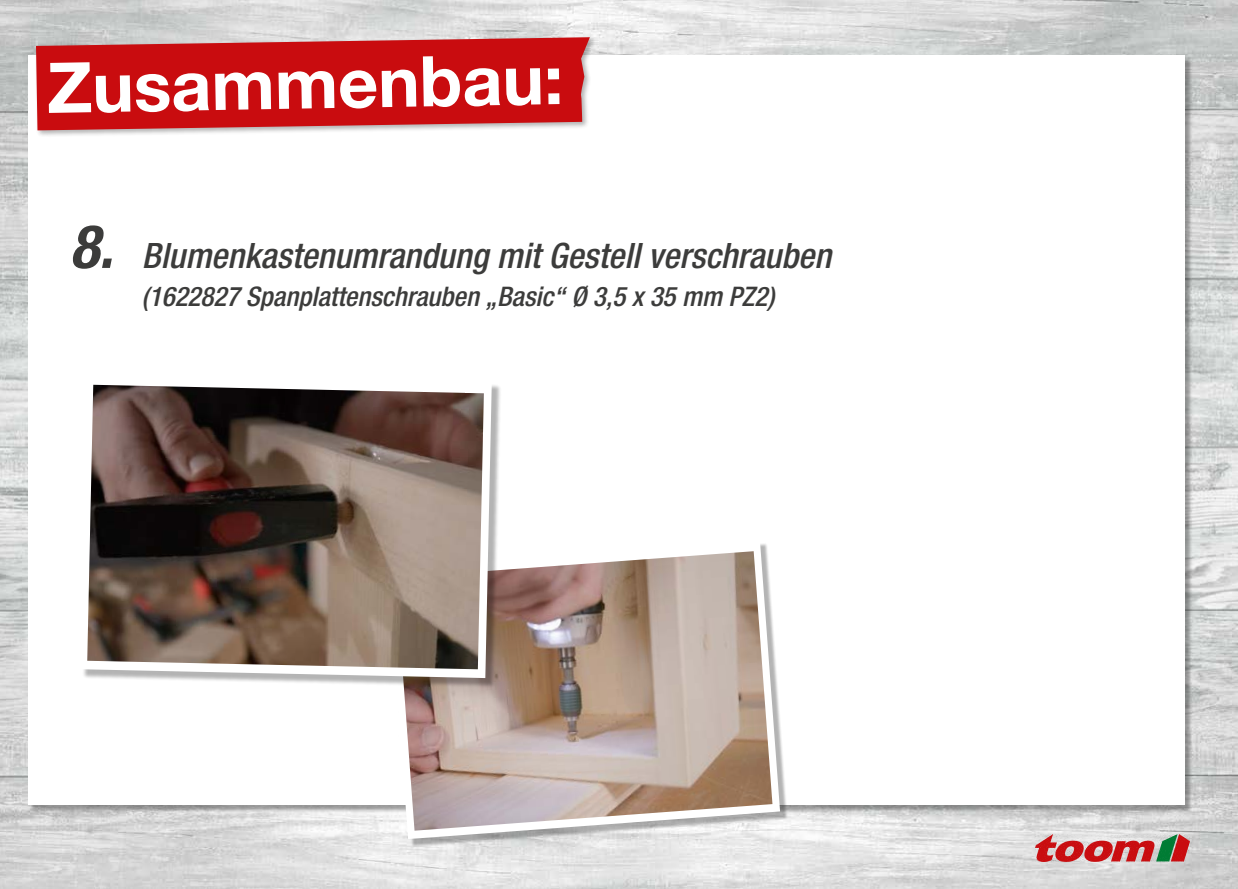
<style>
.page{position:relative;width:1238px;height:889px;background:#fff}
.page>*{position:absolute;margin:0;border:0;box-sizing:border-box;transform-origin:0 0}
.t1{font:700 70px "Helvetica Neue LT Pro";color:#fff}
.t2{font:italic 500 condensed 35px "Helvetica Neue LT Pro";color:#3c3c3b}
.t3{font:italic 500 condensed 27px "Helvetica Neue LT Pro";color:#3c3c3b}
.s1{font-weight:700;font-size:60px}
</style>
<div class="page">
<img style="left:0;top:0;width:1238px;height:889px">
<img style="left:1035px;top:834px;width:154px;height:28px">
<div style="left:29px;top:56px;width:1156px;height:749px;background:#fff"></div>
<div style="left:34px;top:35px;width:562px;height:102px;background:#000;opacity:.3"></div>
<svg style="left:36px;top:37px;width:554px;height:93px;background:#ca2023"></svg>
<div style="left:390px;top:542px;width:397px;height:305px;background:#000;opacity:.3"></div>
<svg style="left:388px;top:542px;width:392px;height:297px"></svg>
<img style="left:396px;top:551px;width:376px;height:280px">
<div style="left:82px;top:375px;width:419px;height:312px;background:#000;opacity:.3"></div>
<svg style="left:82px;top:375px;width:410px;height:303px"></svg>
<img style="left:87px;top:385px;width:397px;height:284px">
<h1 class="t1" style="left:46px;top:45px;width:518px;rotate:-1deg">Zusammenbau:</h1>
<p class="t2" style="left:70px;top:235px;width:763px"><span class="s1">8.</span> Blumenkastenumrandung mit Gestell verschrauben</p>
<p class="t3" style="left:142px;top:280px;width:634px">(1622827 Spanplattenschrauben „Basic“ Ø 3,5 x 35 mm PZ2)</p>
</div>
